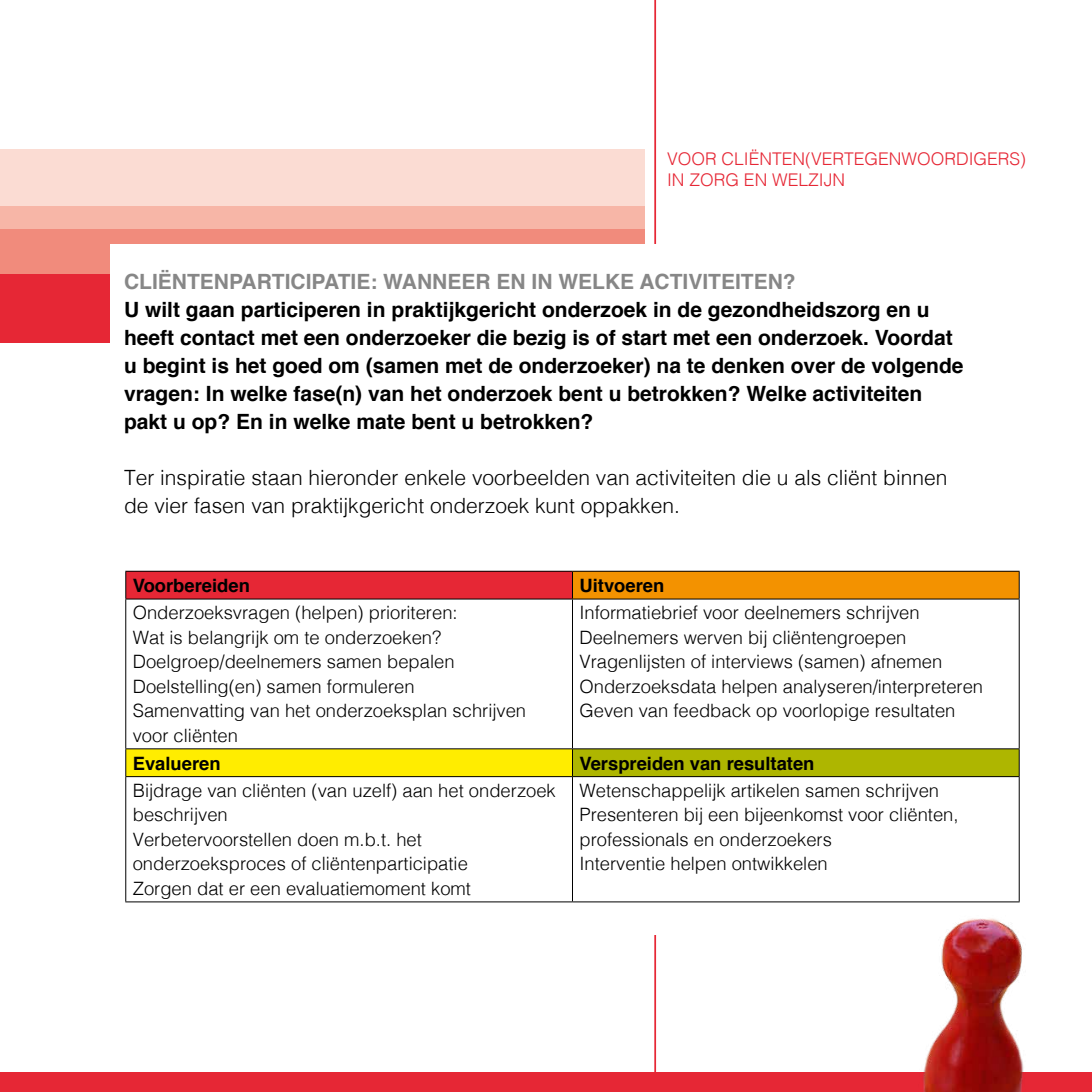
<style>
.page{position:relative;width:1092px;height:1092px;background:#fff}
.page>*{position:absolute;margin:0;border:0;box-sizing:border-box;transform-origin:0 0}
.t1{font:700 21px/28px "Helvetica";color:#000}
.t2{font:300 21px/28px "Helvetica";color:#000}
.t3{font:700 21px "Helvetica";color:#878787}
.t4{font:300 18.38px/24.5px "Helvetica";color:#000}
.t5{font:700 18.38px "Helvetica";color:#000}
.t6{font:300 17.5px/21px "Helvetica";color:#e62735}
</style>
<div class="page">
<hr style="left:654px;top:0;width:2px;height:1091px;background:#e62735">
<svg style="left:0;top:1091px;width:1091px;height:1px"></svg>
<div style="left:0;top:1071px;width:1091px;height:20px;background:#e62735"></div>
<div style="left:0;top:273px;width:613px;height:70px;background:#e62735"></div>
<div style="left:0;top:228px;width:644px;height:45px;background:#f18b7c"></div>
<div style="left:0;top:205px;width:644px;height:23px;background:#f7b6a7"></div>
<div style="left:0;top:149px;width:644px;height:56px;background:#fbdcd3"></div>
<img style="left:871px;top:774px;width:220px;height:317px">
<div style="left:110px;top:244px;width:782px;height:690px;background:#fff"></div>
<div style="left:126px;top:571px;width:446px;height:28px;background:#e62735"></div>
<div style="left:572px;top:571px;width:447px;height:28px;background:#f39200"></div>
<svg style="left:126px;top:599px;width:892px;height:302px"></svg>
<div style="left:126px;top:748px;width:446px;height:28px;background:#ffed00"></div>
<div style="left:572px;top:748px;width:447px;height:28px;background:#aeb600"></div>
<hr style="left:125px;top:570px;width:447px;height:1px;background:#000">
<svg style="left:125px;top:571px;width:1px;height:27px"></svg>
<hr style="left:572px;top:570px;width:447px;height:1px;background:#000">
<svg style="left:572px;top:571px;width:1px;height:27px"></svg>
<svg style="left:1018px;top:571px;width:1px;height:27px"></svg>
<hr style="left:125px;top:598px;width:447px;height:1px;background:#000">
<hr style="left:125px;top:599px;width:1px;height:149px;background:#000">
<hr style="left:572px;top:598px;width:447px;height:1px;background:#000">
<hr style="left:572px;top:599px;width:1px;height:149px;background:#000">
<hr style="left:1018px;top:599px;width:1px;height:149px;background:#000">
<hr style="left:125px;top:748px;width:447px;height:1px;background:#000">
<svg style="left:125px;top:749px;width:1px;height:27px"></svg>
<hr style="left:572px;top:748px;width:447px;height:1px;background:#000">
<svg style="left:572px;top:749px;width:1px;height:27px"></svg>
<svg style="left:1018px;top:749px;width:1px;height:27px"></svg>
<hr style="left:125px;top:776px;width:447px;height:1px;background:#000">
<hr style="left:125px;top:777px;width:1px;height:124px;background:#000">
<hr style="left:572px;top:776px;width:447px;height:1px;background:#000">
<hr style="left:572px;top:777px;width:1px;height:124px;background:#000">
<hr style="left:1018px;top:777px;width:1px;height:124px;background:#000">
<hr style="left:125px;top:901px;width:447px;height:1px;background:#000">
<hr style="left:572px;top:901px;width:447px;height:1px;background:#000">
<p class="t6" style="left:667px;top:147px;width:360px">VOOR CLIËNTEN(VERTEGENWOORDIGERS)<br>IN ZORG EN WELZIJN</p>
<p class="t3" style="left:124px;top:265px;width:673px">CLIËNTENPARTICIPATIE: WANNEER EN IN WELKE ACTIVITEITEN?</p>
<p class="t1" style="left:124px;top:296px;width:841px">U wilt gaan participeren in praktijkgericht onderzoek in de gezondheidszorg en u heeft contact met een onderzoeker die bezig is of start met een onderzoek. Voordat u begint is het goed om (samen met de onderzoeker) na te denken over de volgende vragen: In welke fase(n) van het onderzoek bent u betrokken? Welke activiteiten pakt u op? En in welke mate bent u betrokken?</p>
<p class="t2" style="left:124px;top:462px;width:824px">Ter inspiratie staan hieronder enkele voorbeelden van activiteiten die u als cliënt binnen de vier fasen van praktijkgericht onderzoek kunt oppakken.</p>
<p class="t5" style="left:133px;top:570px;width:119px">Voorbereiden</p>
<p class="t5" style="left:579px;top:570px;width:86px">Uitvoeren</p>
<p class="t4" style="left:133px;top:599px;width:395px">Onderzoeksvragen (helpen) prioriteren:<br>Wat is belangrijk om te onderzoeken?<br>Doelgroep/deelnemers samen bepalen Doelstelling(en) samen formuleren Samenvatting van het onderzoeksplan schrijven voor cliënten</p>
<p class="t4" style="left:579px;top:599px;width:405px">Informatiebrief voor deelnemers schrijven Deelnemers werven bij cliëntengroepen Vragenlijsten of interviews (samen) afnemen Onderzoeksdata helpen analyseren/interpreteren Geven van feedback op voorlopige resultaten</p>
<p class="t5" style="left:133px;top:748px;width:89px">Evalueren</p>
<p class="t5" style="left:579px;top:748px;width:236px">Verspreiden van resultaten</p>
<p class="t4" style="left:133px;top:776px;width:424px">Bijdrage van cliënten (van uzelf) aan het onderzoek beschrijven<br>Verbetervoorstellen doen m.b.t. het onderzoeksproces of cliëntenparticipatie<br>Zorgen dat er een evaluatiemoment komt</p>
<p class="t4" style="left:579px;top:776px;width:380px">Wetenschappelijk artikelen samen schrijven Presenteren bij een bijeenkomst voor cliënten, professionals en onderzoekers<br>Interventie helpen ontwikkelen</p>
</div>
